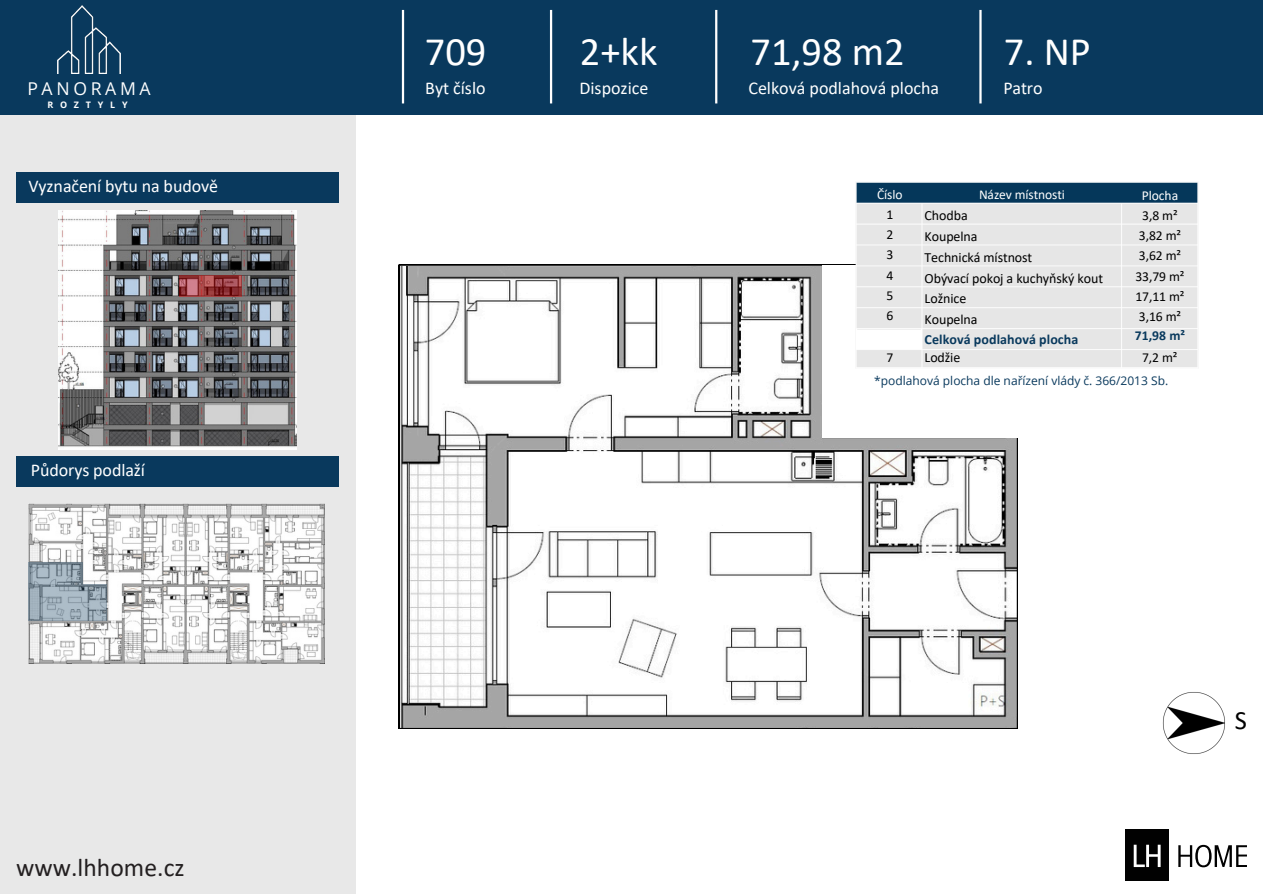
<style>
.page{position:relative;width:1263px;height:894px;background:#fff}
.page>*{position:absolute;margin:0;border:0;box-sizing:border-box;transform-origin:0 0}
.t1{font:40.5px "Calibri";color:#fff}
.t2{font:26.4px "Calibri";color:#010101}
.t3{font:25.5px "Calibri";letter-spacing:.005em;color:#231f20}
.t4{font:18px "Calibri";letter-spacing:-.005em;color:#fff}
.t5{font:17.7px "Open Sans";letter-spacing:.205em;color:#fff}
.t6{font:13.95px/20.5px "Calibri";letter-spacing:-.005em;color:#000}
.t7{font:13.65px/20.1px "Calibri";letter-spacing:-.005em;color:#000;text-align:justify}
.t8{font:13.5px "Calibri";letter-spacing:-.005em;color:#fff}
.t9{font:12px "Open Sans";color:#09395d}
.t10{font:700 9px "Open Sans";letter-spacing:.76em;color:#fff}
.s1{font-weight:700;color:#09395d}
.s2{color:#fff}
</style>
<div class="page">
<div style="left:0;top:0;width:1263px;height:115px;background:#09395d"></div>
<hr style="left:402px;top:10px;width:2px;height:93px;background:#fff">
<hr style="left:550px;top:10px;width:2px;height:93px;background:#fff">
<hr style="left:715px;top:10px;width:2px;height:93px;background:#fff">
<hr style="left:979px;top:10px;width:3px;height:93px;background:#fff">
<div style="left:0;top:115px;width:355px;height:778px;background:#e8e8e8"></div>
<div style="left:16px;top:456px;width:323px;height:31px;background:#09395d"></div>
<div style="left:16px;top:172px;width:323px;height:31px;background:#09395d"></div>
<svg style="left:1178px;top:844px;width:69px;height:23px"></svg>
<div style="left:1125px;top:829px;width:44px;height:51px;background:#010101"></div>
<svg style="left:1134px;top:844px;width:27px;height:22px"></svg>
<img style="left:58px;top:5px;width:62px;height:69px">
<img style="left:58px;top:210px;width:239px;height:239px">
<svg style="left:179px;top:275px;width:62px;height:22px"></svg>
<img style="left:29px;top:503px;width:295px;height:159px">
<svg style="left:29px;top:584px;width:78px;height:37px;background:#96a6b2"></svg>
<svg style="left:29px;top:562px;width:54px;height:22px"></svg>
<svg style="left:399px;top:264px;width:619px;height:464px"></svg>
<div style="left:822px;top:264px;width:226px;height:173px;background:#fff"></div>
<img style="left:851px;top:182px;width:347px;height:185px">
<img style="left:1162px;top:692px;width:63px;height:62px">
<p class="t5" style="left:27px;top:76px;width:125px">PANORAMA</p>
<p class="t10" style="left:47px;top:99px;width:82px">ROZTYLY</p>
<h5 class="t4" style="left:29px;top:179px;width:191px">Vyznačení bytu na budově</h5>
<h5 class="t4" style="left:31px;top:462px;width:116px">Půdorys podlaží</h5>
<h5 class="t3" style="left:16px;top:857px;width:170px">www.lhhome.cz</h5>
<p class="t1" style="left:425px;top:34px;width:63px">709</p>
<p class="t1" style="left:580px;top:34px;width:79px">2+kk</p>
<h5 class="t1" style="left:751px;top:34px;width:156px">71,98 m2</h5>
<p class="t1" style="left:1004px;top:34px;width:88px">7. NP</p>
<h5 class="t4" style="left:425px;top:80px;width:62px">Byt číslo</h5>
<h3 class="t4" style="left:579px;top:80px;width:70px">Dispozice</h3>
<p class="t4" style="left:748px;top:80px;width:192px">Celková podlahová plocha</p>
<h5 class="t4" style="left:1003px;top:80px;width:40px">Patro</h5>
<h4 class="t8" style="left:877px;top:189px;width:27px">Číslo</h4>
<h1 class="t7" style="left:887px;top:205px;width:8px">1<br>2<br>3<br>4<br>5<br>6</h1>
<h4 class="t7" style="left:887px;top:348px;width:8px">7</h4>
<h2 class="t8" style="left:979px;top:189px;width:87px">Název místnosti</h2>
<h4 class="t6" style="left:925px;top:206px;width:180px">Chodba<br>Koupelna<br>Technická místnost<br>Obývací pokoj a kuchyňský kout<br>Ložnice<br>Koupelna<br><span class="s1">Celková podlahová plocha</span></h4>
<h4 class="t6" style="left:925px;top:348px;width:37px">Lodžie</h4>
<p class="t7" style="left:1135px;top:186px;width:52px;text-align:center"><span class="s2">Plocha<br></span>3,8 m²<br>3,82 m²<br>3,62 m²<br>33,79 m²<br>17,11 m²<br>3,16 m²<br><span class="s1">71,98 m²</span></p>
<p class="t7" style="left:1142px;top:348px;width:37px">7,2 m²</p>
<h5 class="t9" style="left:874px;top:371px;width:295px">*podlahová plocha dle nařízení vlády č. 366/2013 Sb.</h5>
<p class="t2" style="left:1235px;top:709px;width:14px">S</p>
</div>
